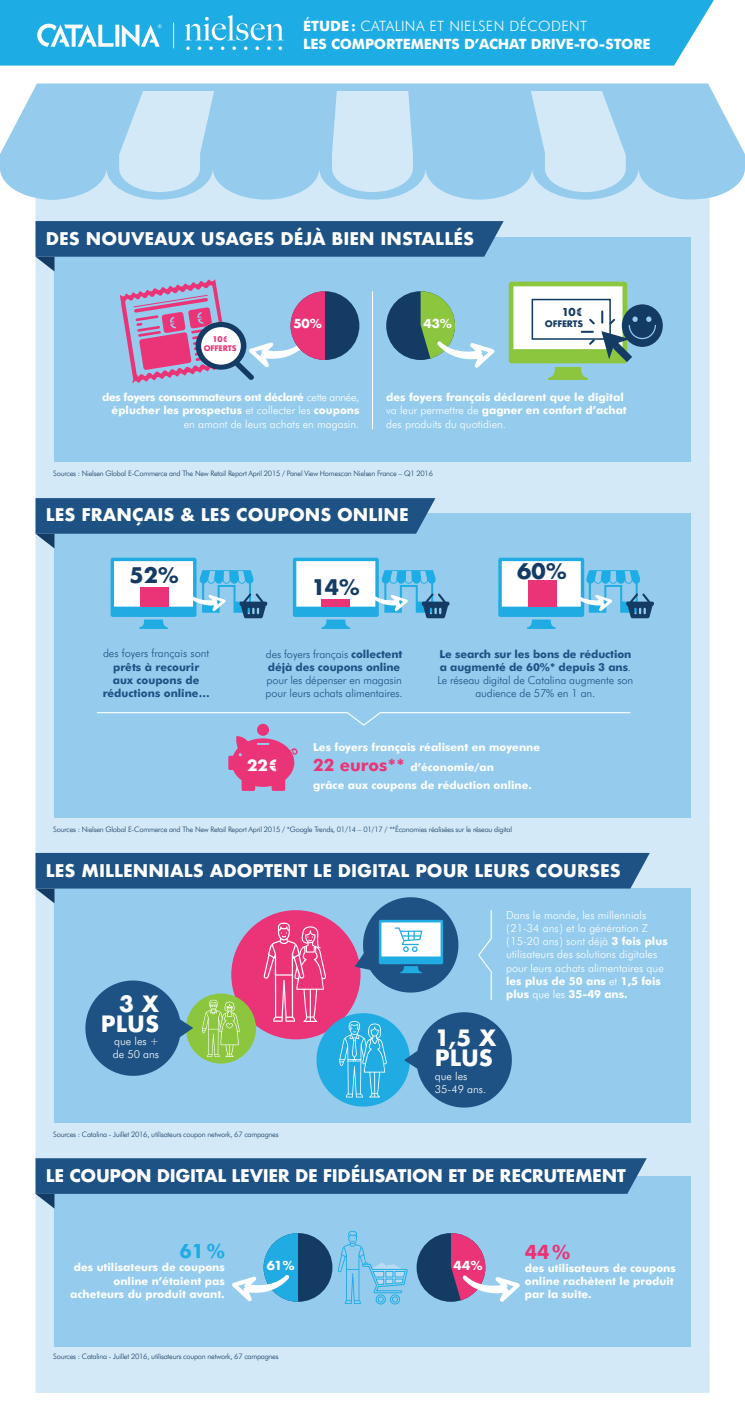
<style>
.page{position:relative;width:745px;height:1418px;background:#fff}
.page>*{position:absolute;margin:0;border:0;box-sizing:border-box;transform-origin:0 0}
.t1{font:700 21.88px/20px "Futura";color:#fff;text-align:right}
.t2{font:700 20.88px "Futura";color:#143b63}
.t3{font:700 19.75px "Futura BT";color:#20ace3}
.t4{font:700 19.75px "Futura BT";color:#eb3477}
.t5{font:700 17px "Futura";color:#fff}
.t6{font:700 17px "Futura";letter-spacing:-.02em;color:#fff}
.t7{font:700 15.25px "Futura";color:#fff}
.t8{font:700 14.25px/18.2px "Futura BT";letter-spacing:-.01em;color:#fff}
.t9{font:700 12.12px "Futura";color:#fff}
.t10{font:700 11px/13.2px "Futura BT";color:#fff}
.t11{font:300 11px/13.2px "Futura BT";color:#fff}
.t12{font:300 11px/13.2px "Futura BT";letter-spacing:-.01em;color:#1e5284}
.t13{font:700 11px/13.2px "Futura BT";letter-spacing:-.03em;color:#fff;text-align:right}
.t14{font:700 11px/13.2px "Futura BT";color:#1e5284;text-align:center}
.t15{font:700 10.62px "Futura";color:#143b63}
.t16{font:700 8.75px "Futura";letter-spacing:-.02em;color:#143b63}
.t17{font:700 7.75px "Futura";color:#eb3477}
.t18{font:300 7.5px "Futura BT";letter-spacing:-.03em;color:#143b63}
.t19{font:700 7.5px "Futura";letter-spacing:-.02em;color:#eb3477}
.s1{font-weight:300}
.s2{font-weight:700}
.s3{font-size:17px;color:#eb3477}
</style>
<div class="page">
<div style="left:35px;top:90px;width:674px;height:1302px;background:#d3e9f8"></div>
<svg style="left:0;top:83px;width:744px;height:119px;fill:#95ccee"></svg>
<div style="left:0;top:0;width:713px;height:66px;background:#1dace3"></div>
<svg style="left:173px;top:23px;width:1px;height:25px"></svg>
<div style="left:55px;top:1175px;width:635px;height:171px;background:#95ccee"></div>
<div style="left:54px;top:888px;width:636px;height:234px;background:#95ccee"></div>
<div style="left:55px;top:514px;width:635px;height:304px;background:#95ccee"></div>
<div style="left:55px;top:238px;width:635px;height:224px;background:#95ccee"></div>
<svg style="left:35px;top:221px;width:468px;height:50px"></svg>
<hr style="left:371px;top:291px;width:2px;height:138px;background:#fff">
<svg style="left:96px;top:712px;width:535px;height:14px"></svg>
<div style="left:257px;top:723px;width:12px;height:12px;background:#eb3477;border-radius:50%"></div>
<svg style="left:228px;top:736px;width:69px;height:55px"></svg>
<div style="left:263px;top:1232px;width:69px;height:69px;background:#143b63;border-radius:50%"></div>
<svg style="left:232px;top:1232px;width:66px;height:69px"></svg>
<div style="left:416px;top:1232px;width:69px;height:69px;background:#143b63;border-radius:50%"></div>
<svg style="left:450px;top:1232px;width:69px;height:69px"></svg>
<svg style="left:35px;top:498px;width:400px;height:50px"></svg>
<svg style="left:35px;top:1158px;width:611px;height:50px"></svg>
<div style="left:386px;top:291px;width:68px;height:69px;background:#143b63;border-radius:50%"></div>
<svg style="left:420px;top:291px;width:74px;height:77px"></svg>
<svg style="left:508px;top:281px;width:154px;height:99px"></svg>
<svg style="left:185px;top:15px;width:98px;height:25px"></svg>
<svg style="left:186px;top:46px;width:4px;height:4px"></svg>
<svg style="left:198px;top:46px;width:3px;height:4px"></svg>
<svg style="left:209px;top:46px;width:4px;height:4px"></svg>
<svg style="left:221px;top:46px;width:3px;height:4px"></svg>
<svg style="left:232px;top:46px;width:4px;height:4px"></svg>
<svg style="left:244px;top:46px;width:3px;height:4px"></svg>
<svg style="left:255px;top:46px;width:4px;height:4px"></svg>
<svg style="left:278px;top:46px;width:4px;height:4px"></svg>
<svg style="left:267px;top:46px;width:3px;height:4px"></svg>
<svg style="left:498px;top:557px;width:155px;height:72px"></svg>
<svg style="left:110px;top:557px;width:157px;height:72px"></svg>
<svg style="left:293px;top:557px;width:156px;height:72px"></svg>
<svg style="left:37px;top:24px;width:124px;height:23px"></svg>
<div style="left:290px;top:291px;width:69px;height:69px;background:#143b63;border-radius:50%"></div>
<svg style="left:120px;top:279px;width:205px;height:104px"></svg>
<svg style="left:337px;top:1230px;width:71px;height:74px"></svg>
<svg style="left:35px;top:853px;width:614px;height:261px"></svg>
<h3 class="t8" style="left:303px;top:16px;width:348px">ÉTUDE: <span class="s1">CATALINA ET NIELSEN DÉCODENT<br></span>LES COMPORTEMENTS D’ACHAT DRIVE-TO-STORE</h3>
<h3 class="t5" style="left:46px;top:226px;width:429px">DES NOUVEAUX USAGES DÉJÀ BIEN INSTALLÉS</h3>
<p class="t17" style="left:212px;top:333px;width:17px">10€</p>
<p class="t19" style="left:204px;top:343px;width:34px">OFFERTS</p>
<h3 class="t9" style="left:293px;top:315px;width:30px">50%</h3>
<h3 class="t9" style="left:423px;top:315px;width:30px">43%</h3>
<h3 class="t15" style="left:561px;top:304px;width:23px">10€</h3>
<p class="t16" style="left:544px;top:317px;width:40px">OFFERTS</p>
<h3 class="t13" style="left:102px;top:390px;width:258px">des foyers consommateurs ont déclaré <span class="s1">cette année, </span>éplucher les prospectus <span class="s1">et collecter les</span> coupons <span class="s1">en amont de leurs achats en magasin.</span></h3>
<h3 class="t10" style="left:386px;top:390px;width:242px">des foyers français déclarent que le digital <span class="s1">va leur permettre de</span> gagner en confort d’achat <span class="s1">des produits du quotidien.</span></h3>
<p class="t18" style="left:53px;top:469px;width:381px">Sources : Nielsen Global E-Commerce and The New Retail Report April 2015 / Panel View Homescan Nielsen France – Q1 2016</p>
<h3 class="t5" style="left:46px;top:502px;width:364px">LES FRANÇAIS &amp; LES COUPONS ONLINE</h3>
<h2 class="t2" style="left:129px;top:560px;width:51px">52%</h2>
<h2 class="t2" style="left:517px;top:556px;width:51px">60%</h2>
<h2 class="t2" style="left:311px;top:571px;width:50px">14%</h2>
<h3 class="t12" style="left:103px;top:646px;width:108px">des foyers français sont</h3>
<h3 class="t14" style="left:103px;top:660px;width:108px">prêts à recourir aux coupons de réductions online…</h3>
<h3 class="t14" style="left:266px;top:647px;width:138px;text-align:left"><span class="s1">des foyers français</span> collectent déjà des coupons online</h3>
<h3 class="t12" style="left:265px;top:673px;width:139px">pour les dépenser en magasin pour leurs achats alimentaires.</h3>
<h3 class="t12" style="left:437px;top:647px;width:197px;text-align:center"><span class="s2">Le search sur les bons de réduction a augmenté de 60%* depuis 3 ans</span>.<br>Le réseau digital de Catalina augmente son audience de 57% en 1 an.</h3>
<h3 class="t7" style="left:247px;top:754px;width:33px">22€</h3>
<h3 class="t10" style="left:313px;top:736px;width:228px;line-height:20.4px">Les foyers français réalisent en moyenne<br><span class="s3">22 euros**</span> d’économie/an</h3>
<h3 class="t10" style="left:313px;top:778px;width:220px">grâce aux coupons de réduction online.</h3>
<p class="t18" style="left:53px;top:825px;width:460px">Sources : Nielsen Global E-Commerce and The New Retail Report April 2015 / *Google Trends, 01/14 – 01/17 / **Économies réalisées sur le réseau digital</p>
<h3 class="t5" style="left:46px;top:858px;width:576px">LES MILLENNIALS ADOPTENT LE DIGITAL POUR LEURS COURSES</h3>
<h1 class="t1" style="left:101px;top:993px;width:60px">3 X<br>PLUS</h1>
<h3 class="t11" style="left:113px;top:1034px;width:48px">que les + de 50 ans</h3>
<h1 class="t1" style="left:434px;top:1028px;width:63px;text-align:left">1,5 X<br>PLUS</h1>
<h3 class="t11" style="left:434px;top:1068px;width:53px">que les<br>35-49 ans.</h3>
<h3 class="t11" style="left:505px;top:908px;width:163px">Dans le monde, les millennials (21-34 ans) et la génération Z (15-20 ans) sont déjà <span class="s2">3 fois plus </span>utilisateurs des solutions digitales pour leurs achats alimentaires que <span class="s2">les plus de 50 ans</span> et <span class="s2">1,5 fois plus</span> que les <span class="s2">35-49 ans.</span></h3>
<p class="t18" style="left:53px;top:1130px;width:227px">Sources : Catalina - Juillet 2016, utilisateurs coupon network, 67 campagnes</p>
<h3 class="t6" style="left:46px;top:1163px;width:581px">LE COUPON DIGITAL LEVIER DE FIDÉLISATION ET DE RECRUTEMENT</h3>
<h3 class="t3" style="left:179px;top:1239px;width:47px">61%</h3>
<h3 class="t10" style="left:70px;top:1260px;width:156px;text-align:right">des utilisateurs de coupons online n’étaient pas acheteurs du produit avant.</h3>
<h3 class="t9" style="left:453px;top:1256px;width:31px">44%</h3>
<h3 class="t9" style="left:267px;top:1256px;width:29px">61%</h3>
<p class="t18" style="left:53px;top:1351px;width:227px">Sources : Catalina - Juillet 2016, utilisateurs coupon network, 67 campagnes</p>
<h3 class="t4" style="left:524px;top:1239px;width:47px">44%</h3>
<h3 class="t10" style="left:524px;top:1261px;width:152px">des utilisateurs de coupons online rachètent le produit par la suite.</h3>
</div>
